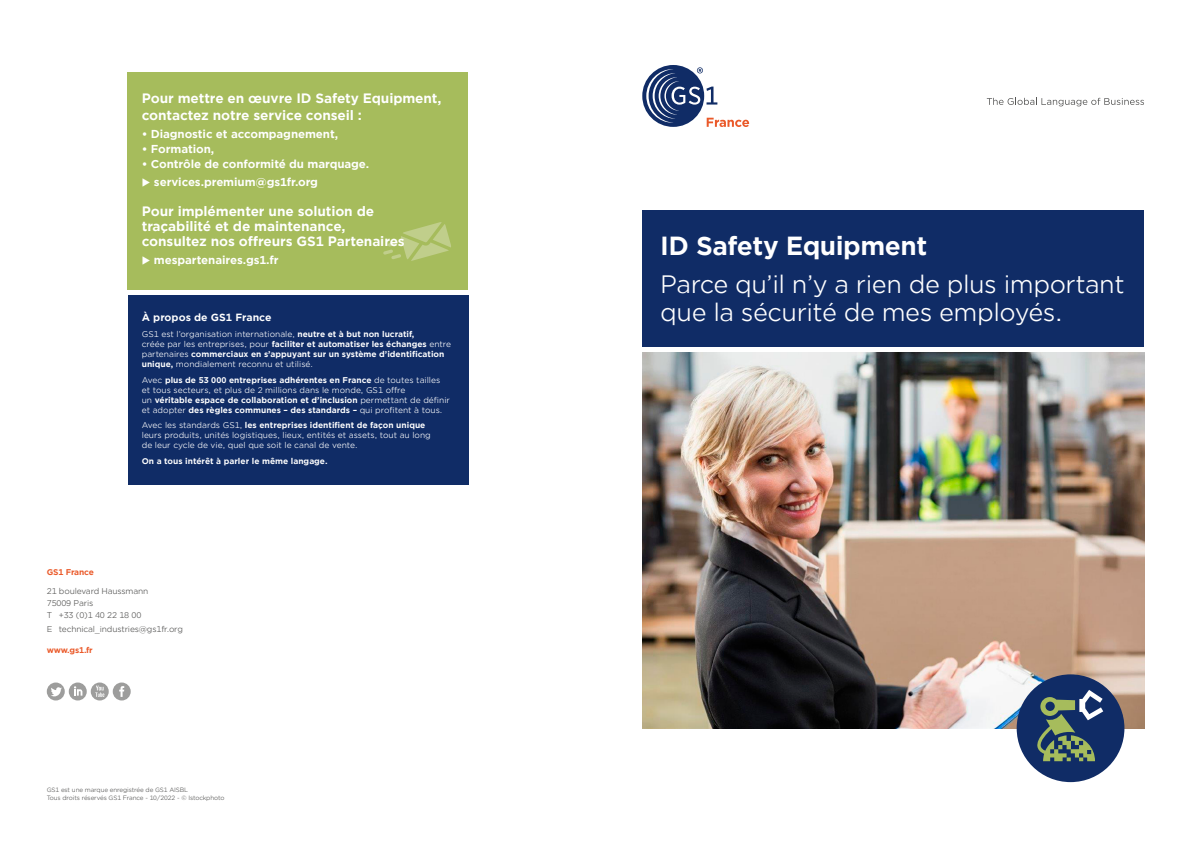
<style>
.page{position:relative;width:1191px;height:842px;background:#fff}
.page>*{position:absolute;margin:0;border:0;box-sizing:border-box;transform-origin:0 0}
.t1{font:700 25px "Gotham Office";letter-spacing:-.02em;color:#fff}
.t2{font:24px "Gotham Office";letter-spacing:-.02em;color:#fff}
.t3{font:700 13px/15px "Gotham Office";letter-spacing:-.01em;color:#fff}
.t4{font:700 11px "Gotham Office";letter-spacing:-.01em;color:#fff}
.t5{font:700 10px "Gotham Office";color:#fff}
.t6{font:8px/10px "Gotham Office";color:#fff}
.t7{font:700 8px/10px "Gotham Office";color:#fff}
.t8{font:8px/12px "Gotham Office";letter-spacing:-.02em;color:#575756}
.t9{font:700 8px "Gotham Office";letter-spacing:-.02em;color:#ea5929}
.t10{font:6px/8px "Gotham Office";letter-spacing:-.02em;color:#575756}
.s1{font-weight:400}
.s2{font-weight:700}
</style>
<div class="page">
<img style="left:642px;top:353px;width:502px;height:375px">
<svg style="left:642px;top:65px;width:62px;height:62px"></svg>
<svg style="left:646px;top:67px;width:103px;height:60px"></svg>
<svg style="left:986px;top:98px;width:158px;height:8px"></svg>
<div style="left:47px;top:682px;width:18px;height:18px;background:#9d9d9c;border-radius:50%"></div>
<svg style="left:51px;top:687px;width:11px;height:9px"></svg>
<div style="left:69px;top:682px;width:18px;height:18px;background:#9d9d9c;border-radius:50%"></div>
<svg style="left:74px;top:686px;width:8px;height:10px"></svg>
<div style="left:91px;top:682px;width:18px;height:18px;background:#9d9d9c;border-radius:50%"></div>
<svg style="left:95px;top:685px;width:9px;height:12px"></svg>
<div style="left:113px;top:682px;width:18px;height:18px;background:#9d9d9c;border-radius:50%"></div>
<svg style="left:119px;top:686px;width:5px;height:11px"></svg>
<div style="left:642px;top:210px;width:502px;height:137px;background:#102c66"></div>
<div style="left:1016px;top:674px;width:108px;height:108px;background:#102c66;border-radius:50%"></div>
<svg style="left:1037px;top:690px;width:66px;height:71px"></svg>
<div style="left:128px;top:72px;width:340px;height:217px;background:#a6bc5c"></div>
<div style="left:128px;top:295px;width:340px;height:190px;background:#102c66"></div>
<svg style="left:383px;top:222px;width:68px;height:39px"></svg>
<h3 class="t3" style="left:142px;top:89px;width:301px;line-height:17.8px">Pour mettre en œuvre ID Safety Equipment, contactez notre service conseil :</h3>
<h3 class="t4" style="left:142px;top:127px;width:198px">• Diagnostic et accompagnement,</h3>
<h3 class="t4" style="left:142px;top:142px;width:74px">• Formation,</h3>
<h3 class="t4" style="left:142px;top:157px;width:229px">• Contrôle de conformité du marquage.</h3>
<h3 class="t4" style="left:142px;top:174px;width:178px">◆ services.premium@gs1fr.org</h3>
<h3 class="t3" style="left:142px;top:204px;width:265px">Pour implémenter une solution de traçabilité et de maintenance, consultez nos offreurs GS1 Partenaires</h3>
<h3 class="t4" style="left:142px;top:252px;width:138px">◆ mespartenaires.gs1.fr</h3>
<h1 class="t1" style="left:660px;top:229px;width:269px">ID Safety Equipment</h1>
<h2 class="t2" style="left:660px;top:268px;width:466px">Parce qu’il n’y a rien de plus important</h2>
<p class="t5" style="left:142px;top:311px;width:131px">À propos de GS1 France</p>
<h2 class="t2" style="left:660px;top:297px;width:404px">que la sécurité de mes employés.</h2>
<p class="t7" style="left:142px;top:329px;width:311px"><span class="s1">GS1 est l’organisation internationale,</span> neutre et à but non lucratif,<br><span class="s1">créée par les entreprises, pour</span> faciliter et automatiser les échanges <span class="s1">entre partenaires</span> commerciaux en s’appuyant sur un système d’identification unique, <span class="s1">mondialement reconnu et utilisé.</span></p>
<p class="t6" style="left:142px;top:374px;width:310px">Avec <span class="s2">plus de 53 000 entreprises adhérentes en France</span> de toutes tailles et tous secteurs, et plus de 2 millions dans le monde, GS1 offre<br>un <span class="s2">véritable espace de collaboration et d’inclusion</span> permettant de définir et adopter <span class="s2">des règles communes – des standards –</span> qui profitent à tous.</p>
<p class="t6" style="left:142px;top:420px;width:290px">Avec les standards GS1, <span class="s2">les entreprises identifient de façon unique </span>leurs produits, unités logistiques, lieux, entités et assets, tout au long de leur cycle de vie, quel que soit le canal de vente.</p>
<p class="t7" style="left:142px;top:456px;width:187px">On a tous intérêt à parler le même langage.</p>
<p class="t9" style="left:47px;top:566px;width:49px">GS1 France</p>
<p class="t8" style="left:47px;top:585px;width:103px">21 boulevard Haussmann<br>75009 Paris<br>T +33 (0)1 40 22 18 00</p>
<p class="t8" style="left:47px;top:623px;width:138px">E technical_industries@gs1fr.org</p>
<p class="t9" style="left:47px;top:644px;width:48px">www.gs1.fr</p>
<p class="t10" style="left:47px;top:786px;width:179px">GS1 est une marque enregistrée de GS1 AISBL<br>Tous droits réservés GS1 France - 10/2022 - © Istockphoto</p>
</div>
